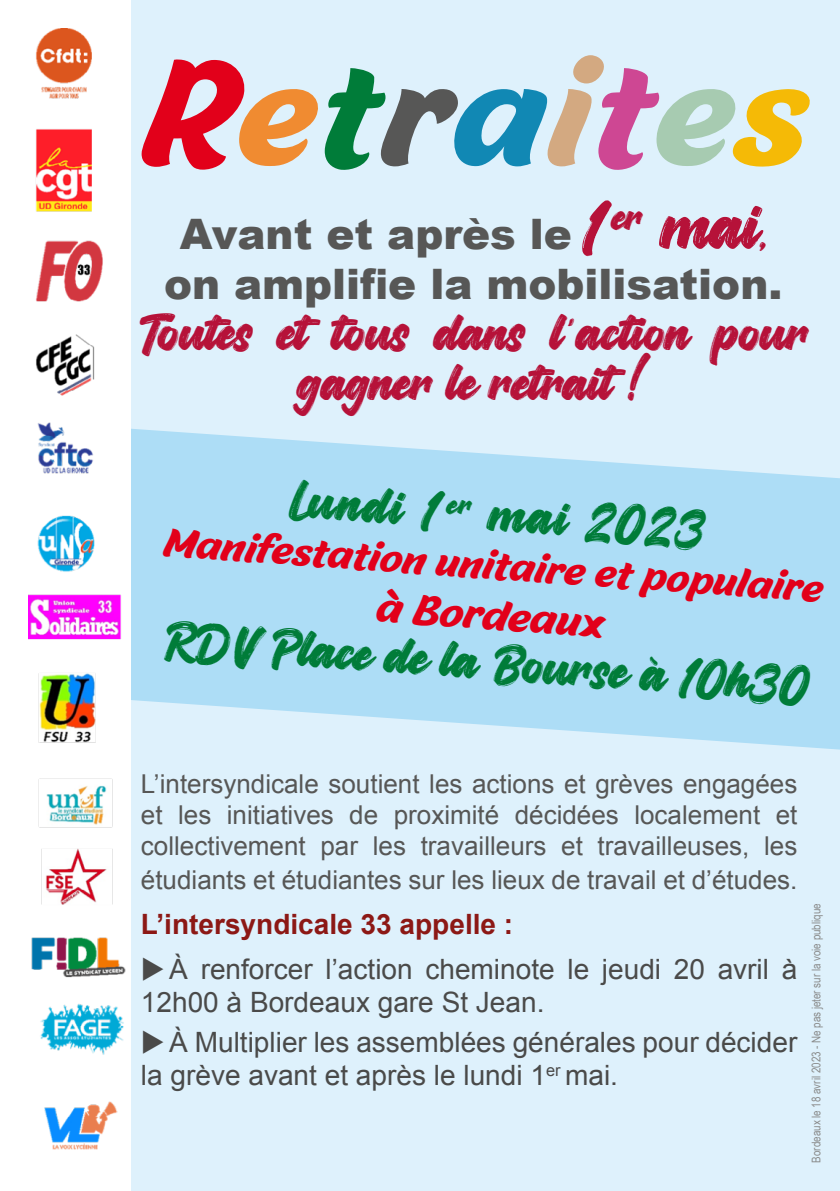
<style>
.page{position:relative;width:840px;height:1191px;background:#fff}
.page>*{position:absolute;margin:0;border:0;box-sizing:border-box;transform-origin:0 0}
.t1{font:148px "Malvie Trial";letter-spacing:.02em;color:#e2001a}
.t2{font:900 42px/50.4px "Arial";color:#575756;text-align:center}
.t3{font:42px/50.4px "Carameland Vanilla";color:#b61239;text-align:center}
.t4{font:42px "Carameland Vanilla";color:#007c39}
.t5{font:42px "Malvie Trial";color:#e2001a}
.t6{font:40px "Malvie Trial";color:#e2001a}
.t7{font:28px/33.6px "Arial";color:#4a4a49}
.t8{font:700 28px "Arial";color:#8c1815}
.t9{font:26px/31.2px "Arial";color:#575756;text-align:justify}
.t10{font:12px "Arial Narrow";color:#8a8b8b}
.s1{color:#f08b31}
.s2{color:#007c39}
.s3{color:#575756}
.s4{color:#1188b4}
.s5{color:#d3a981}
.s6{color:#ce4793}
.s7{color:#a7cbb1}
.s8{color:#f5ba06}
.s9{font-family:"Carameland Vanilla";font-weight:400;font-size:56px;color:#b61239}
.s10{font-family:"Carameland Vanilla";font-weight:400;font-size:48px;color:#b61239}
</style>
<div class="page">
<div style="left:0;top:0;width:839px;height:1191px;background:#def1fc"></div>
<svg style="left:130px;top:428px;width:709px;height:321px;fill:#adddf6"></svg>
<div style="left:0;top:0;width:130px;height:1191px;background:#fff"></div>
<img style="left:28px;top:28px;width:98px;height:1122px">
<h1 class="t1" style="left:141px;top:18px;width:664px">R<span class="s1">e</span><span class="s2">t</span><span class="s3">r</span><span class="s4">a</span><span class="s5">i</span><span class="s6">t</span><span class="s7">e</span><span class="s8">s</span></h1>
<h2 class="t2" style="left:164px;top:207px;width:619px">Avant et après le <span class="s9">1</span><sup>er</sup> <span class="s9">mai</span><span class="s10">, </span>on amplifie la mobilisation.</h2>
<h2 class="t3" style="left:138px;top:310px;width:671px">Toutes et tous dans l'action pour gagner le retrait !</h2>
<h2 class="t4" style="left:290px;top:469px;width:419px;rotate:4deg">Lundi 1<sup>er</sup> mai 2023</h2>
<h3 class="t6" style="left:165px;top:516px;width:661px;rotate:4deg">Manifestation unitaire et populaire</h3>
<h2 class="t5" style="left:378px;top:579px;width:229px;rotate:4deg">à Bordeaux</h2>
<h2 class="t4" style="left:165px;top:609px;width:648px;rotate:4deg">RDV Place de la Bourse à 10h30</h2>
<p class="t9" style="left:141px;top:768px;width:657px">L’intersyndicale soutient les actions et grèves engagées et les initiatives de proximité décidées localement et collectivement par les travailleurs et travailleuses, les</p>
<p class="t9" style="left:141px;top:864px;width:657px">étudiants et étudiantes sur les lieux de travail et d’études.</p>
<p class="t8" style="left:141px;top:905px;width:373px">L’intersyndicale 33 appelle :</p>
<p class="t7" style="left:141px;top:952px;width:657px;text-indent:28px">À renforcer l’action cheminote le jeudi 20 avril à<br>12h00 à Bordeaux gare St Jean.</p>
<p class="t7" style="left:141px;top:1025px;width:657px;text-indent:28px">À Multiplier les assemblées générales pour décider la grève avant et après le lundi 1<sup>er</sup> mai.</p>
<p class="t10" style="left:806px;top:1162px;width:261px;rotate:-90deg">Bordeaux le 18 avril 2023 - Ne pas jeter sur la voie publique</p>
</div>
